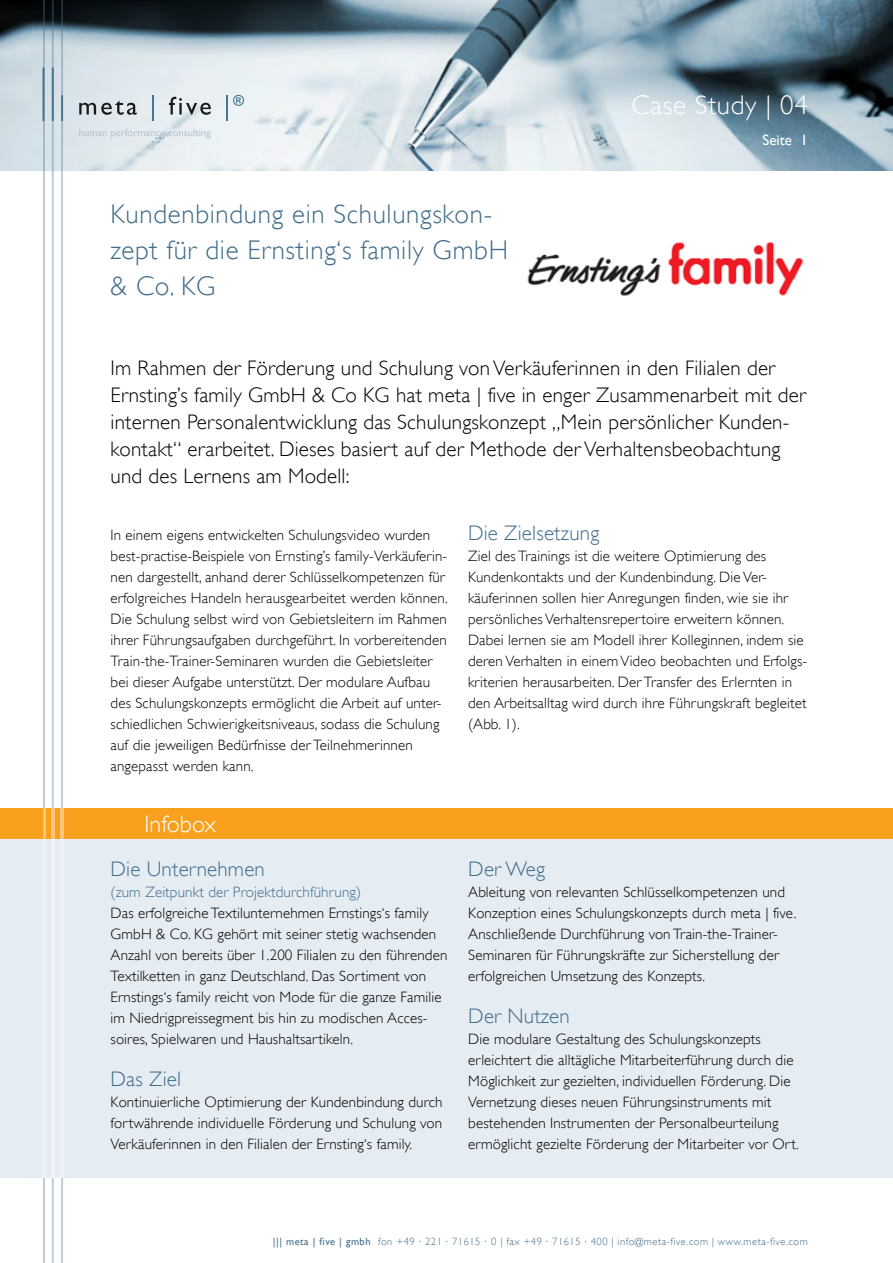
<style>
.page{position:relative;width:893px;height:1263px;background:#fff}
.page>*{position:absolute;margin:0;border:0;box-sizing:border-box;transform-origin:0 0}
.t1{font:300 27px/36px "Gill Sans";letter-spacing:.025em;color:#406d8c}
.t2{font:300 27px "Gill Sans";letter-spacing:.025em;color:#fff}
.t3{font:300 24px "Gill Sans";color:#fff}
.t4{font:300 21px/27px "Gill Sans";letter-spacing:.01em;color:#000}
.t5{font:300 21px "Gill Sans";letter-spacing:.01em;color:#406d8c}
.t6{font:300 15px/21px "Gill Sans";letter-spacing:.01em;color:#000}
.t7{font:300 15px "Gill Sans";letter-spacing:.01em;color:#406d8c}
.t8{font:15px "Gill Sans";color:#fff}
.t9{font:300 10.5px "Gill Sans";letter-spacing:.05em;color:#406d8c}
.s1{font-weight:400}
</style>
<div class="page">
<img style="left:0;top:0;width:893px;height:170px">
<hr style="left:43px;top:0;width:1px;height:1263px;background:#467592">
<hr style="left:52px;top:0;width:2px;height:1263px;background:#467592">
<hr style="left:61px;top:0;width:2px;height:1263px;background:#467592">
<svg style="left:79px;top:101px;width:58px;height:14px"></svg>
<hr style="left:152px;top:95px;width:2px;height:26px;background:#467592">
<svg style="left:169px;top:96px;width:42px;height:19px"></svg>
<hr style="left:226px;top:95px;width:2px;height:26px;background:#467592">
<svg style="left:79px;top:129px;width:132px;height:10px"></svg>
<svg style="left:233px;top:95px;width:11px;height:11px"></svg>
<img style="left:527px;top:242px;width:277px;height:54px">
<div style="left:0;top:839px;width:893px;height:339px;background:#e5ecf2"></div>
<div style="left:0;top:808px;width:893px;height:31px;background:#f9a01e"></div>
<hr style="left:43px;top:808px;width:3px;height:370px;background:#fff">
<hr style="left:52px;top:808px;width:3px;height:370px;background:#fff">
<hr style="left:61px;top:808px;width:3px;height:370px;background:#fff">
<h1 class="t2" style="left:632px;top:90px;width:178px">Case Study | 04</h1>
<h1 class="t1" style="left:111px;top:196px;width:399px">Kundenbindung ein Schulungskon&shy;zept für die Ernsting‘s family GmbH &amp; Co. KG</h1>
<p class="t8" style="left:763px;top:131px;width:47px">Seite 1</p>
<p class="t4" style="left:111px;top:355px;width:697px">Im Rahmen der Förderung und Schulung von Verkäuferinnen in den Filialen der Ernsting’s family GmbH &amp; Co KG hat meta | five in enger Zusammenarbeit mit der internen Personalentwicklung das Schulungskonzept „Mein persönlicher Kunden&shy;kontakt“ erarbeitet. Dieses basiert auf der Methode der Verhaltensbeobachtung und des Lernens am Modell:</p>
<p class="t6" style="left:111px;top:525px;width:339px">In einem eigens entwickelten Schulungsvideo wurden best-practise-Beispiele von Ernsting’s family-Verkäuferin&shy;nen dargestellt, anhand derer Schlüsselkompetenzen für erfolgreiches Handeln herausgearbeitet werden können.<br>Die Schulung selbst wird von Gebietsleitern im Rahmen ihrer Führungsaufgaben durchgeführt. In vorbereitenden Train-the-Trainer-Seminaren wurden die Gebietsleiter bei dieser Aufgabe unterstützt. Der modulare Aufbau des Schulungskonzepts ermöglicht die Arbeit auf unter&shy;schiedlichen Schwierigkeitsniveaus, sodass die Schulung auf die jeweiligen Bedürfnisse der Teilnehmerinnen angepasst werden kann.</p>
<h3 class="t5" style="left:468px;top:521px;width:133px">Die Zielsetzung</h3>
<p class="t6" style="left:468px;top:546px;width:341px">Ziel des Trainings ist die weitere Optimierung des Kundenkontakts und der Kundenbindung. Die Ver&shy;käuferinnen sollen hier Anregungen finden, wie sie ihr persönliches Verhaltensrepertoire erweitern können.<br>Dabei lernen sie am Modell ihrer Kolleginnen, indem sie deren Verhalten in einem Video beobachten und Erfolgs&shy;kriterien herausarbeiten. Der Transfer des Erlernten in den Arbeitsalltag wird durch ihre Führungskraft begleitet (Abb. 1).</p>
<h2 class="t3" style="left:145px;top:810px;width:73px">Infobox</h2>
<h3 class="t5" style="left:111px;top:857px;width:156px">Die Unternehmen</h3>
<p class="t7" style="left:111px;top:884px;width:252px">(zum Zeitpunkt der Projektdurchführung)</p>
<p class="t6" style="left:111px;top:903px;width:338px">Das erfolgreiche Textilunternehmen Ernstings‘s family GmbH &amp; Co. KG gehört mit seiner stetig wachsenden Anzahl von bereits über 1.200 Filialen zu den führenden Textilketten in ganz Deutschland. Das Sortiment von Ernstings‘s family reicht von Mode für die ganze Familie im Niedrigpreissegment bis hin zu modischen Acces&shy;soires, Spielwaren und Haushaltsartikeln.</p>
<h3 class="t5" style="left:111px;top:1067px;width:72px">Das Ziel</h3>
<p class="t6" style="left:111px;top:1092px;width:334px;text-align:justify">Kontinuierliche Optimierung der Kundenbindung durch fortwährende individuelle Förderung und Schulung von Verkäuferinnen in den Filialen der Ernsting‘s family.</p>
<h3 class="t5" style="left:468px;top:857px;width:78px">Der Weg</h3>
<p class="t6" style="left:468px;top:882px;width:330px">Ableitung von relevanten Schlüsselkompetenzen und Konzeption eines Schulungskonzepts durch meta | five.<br>Anschließende Durchführung von Train-the-Trainer-Seminaren für Führungskräfte zur Sicherstellung der erfolgreichen Umsetzung des Konzepts.</p>
<h3 class="t5" style="left:468px;top:1004px;width:103px">Der Nutzen</h3>
<p class="t6" style="left:468px;top:1029px;width:332px">Die modulare Gestaltung des Schulungskonzepts erleichtert die alltägliche Mitarbeiterführung durch die Möglichkeit zur gezielten, individuellen Förderung. Die Vernetzung dieses neuen Führungsinstruments mit bestehenden Instrumenten der Personalbeurteilung ermöglicht gezielte Förderung der Mitarbeiter vor Ort.</p>
<p class="t9" style="left:273px;top:1235px;width:537px"><span class="s1">||| meta | five | gmbh</span> fon +49 221 71615 0 | fax +49 71615 400 | info@meta-five.com | www.meta-five.com</p>
</div>
